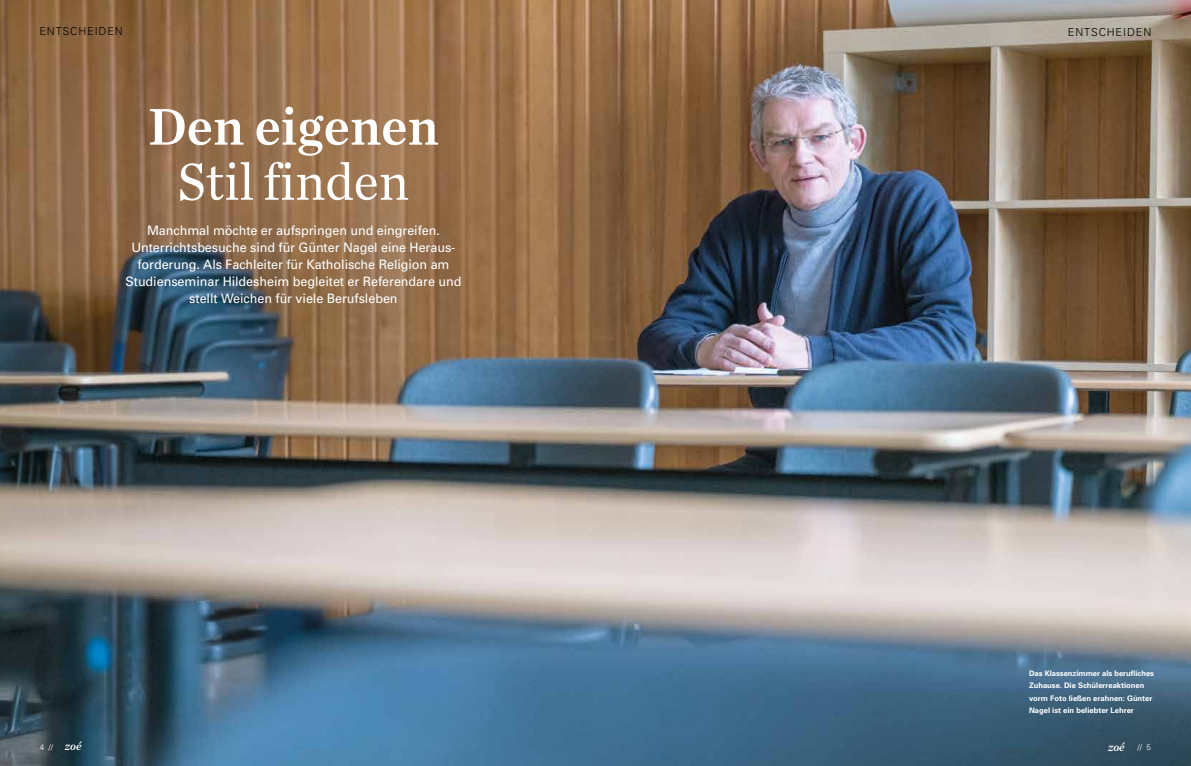
<style>
.page{position:relative;width:1191px;height:766px;background:#fff}
.page>*{position:absolute;margin:0;border:0;box-sizing:border-box;transform-origin:0 0}
.t1{font:54px "Chronicle Text G1 Semi";color:#fff}
.t2{font:54px "Chronicle Text G1";letter-spacing:-.005em;color:#fff}
.t3{font:13px/17px "Univers";letter-spacing:-.005em;color:#fff;text-align:center}
.t4{font:italic 11.5px "Chronicle Text G1 Semi";color:#fff}
.t5{font:300 11px "Univers";letter-spacing:.075em;color:#000}
.t6{font:300 8px "Univers";color:#fff}
.t7{font:700 7.6px/12.3px "Univers";color:#fff}
.s1{font-family:"Chronicle Text G1 Semi";font-weight:400;font-style:italic;font-size:11.5px}
</style>
<div class="page">
<img style="left:0;top:0;width:1191px;height:765px">
<p class="t5" style="left:39px;top:25px;width:85px">ENTSCHEIDEN</p>
<h1 class="t1" style="left:148px;top:84px;width:292px">Den eigenen</h1>
<h1 class="t2" style="left:178px;top:141px;width:233px">Stil finden</h1>
<p class="t3" style="left:125px;top:221px;width:337px">Manchmal möchte er aufspringen und eingreifen.<br>Unterrichtsbesuche sind für Günter Nagel eine Heraus&shy;forderung. Als Fachleiter für Katholische Religion am Studienseminar Hildesheim begleitet er Referendare und stellt Weichen für viele Berufsleben</p>
<p class="t6" style="left:40px;top:742px;width:43px">4 // <span class="s1">zoé</span></p>
<p class="t5" style="left:1067px;top:25px;width:85px">ENTSCHEIDEN</p>
<p class="t7" style="left:1029px;top:666px;width:127px">Das Klassenzimmer als berufliches Zuhause. Die Schülerreaktionen vorm Foto ließen erahnen: Günter Nagel ist ein beliebter Lehrer</p>
<p class="t4" style="left:1108px;top:737px;width:18px">zoé</p>
<p class="t6" style="left:1137px;top:742px;width:15px">// 5</p>
</div>
